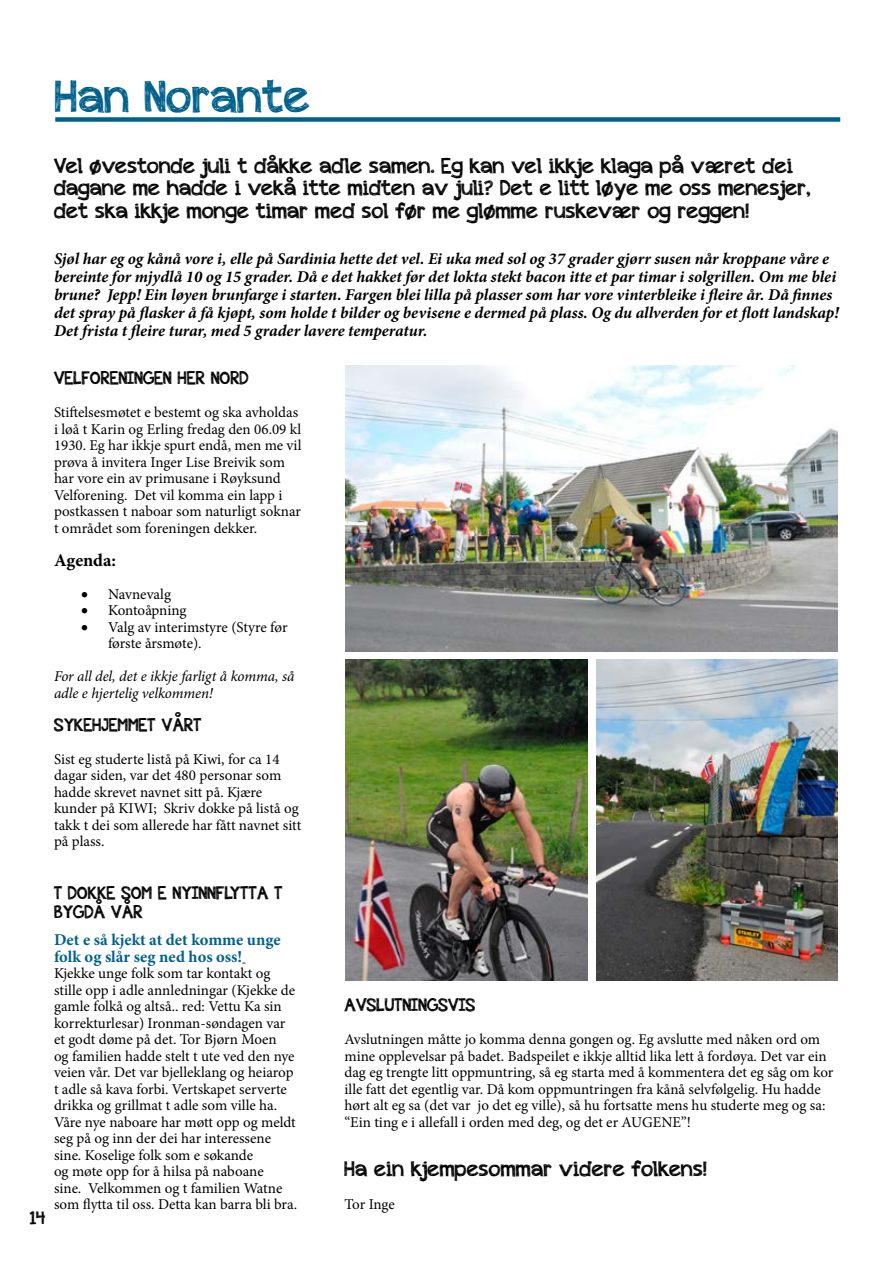
<style>
.page{position:relative;width:893px;height:1263px;background:#fff}
.page>*{position:absolute;margin:0;border:0;box-sizing:border-box;transform-origin:0 0}
.t1{font:45px "appleberry";color:#00618b}
.t2{font:21px/22.5px "appleberry";color:#000}
.t3{font:18px/19.5px "appleberry";color:#000}
.t4{font:700 18px "Minion Pro";color:#000}
.t5{font:italic 700 16.5px/18px "Minion Pro";letter-spacing:-.005em;color:#000}
.t6{font:700 16.5px/16.5px "Minion Pro";color:#00618b}
.t7{font:15px/16.5px "Minion Pro";color:#000}
.t8{font:italic 15px/16.5px "Minion Pro";letter-spacing:-.01em;color:#000}
</style>
<div class="page">
<div style="left:55px;top:117px;width:785px;height:5px;background:#00618b"></div>
<img style="left:346px;top:366px;width:491px;height:285px">
<img style="left:346px;top:659px;width:241px;height:321px">
<img style="left:596px;top:659px;width:241px;height:321px">
<h1 class="t1" style="left:55px;top:64px;width:256px">Han Norante</h1>
<h2 class="t2" style="left:54px;top:154px;width:758px">Vel øvestonde juli t dåkke adle samen. Eg kan vel ikkje klaga på været dei dagane me hadde i vekå itte midten av juli? Det e litt løye me oss menesjer, det ska ikkje monge timar med sol før me glømme ruskevær og reggen!</h2>
<p class="t5" style="left:54px;top:250px;width:786px">Sjøl har eg og kånå vore i, elle på Sardinia hette det vel. Ei uka med sol og 37 grader gjørr susen når kroppane våre e bereinte for mjydlå 10 og 15 grader. Då e det hakket før det lokta stekt bacon itte et par timar i solgrillen. Om me blei brune? Jepp! Ein løyen brunfarge i starten. Fargen blei lilla på plasser som har vore vinterbleike i fleire år. Då finnes det spray på flasker å få kjøpt, som holde t bilder og bevisene e dermed på plass. Og du allverden for et flott landskap!<br>Det frista t fleire turar, med 5 grader lavere temperatur.</p>
<p class="t3" style="left:30px;top:1208px;width:17px">14</p>
<p class="t3" style="left:54px;top:368px;width:196px">VELFORENINGEN HER NORD</p>
<p class="t7" style="left:54px;top:404px;width:249px">Stiftelsesmøtet e bestemt og ska avholdas i løå t Karin og Erling fredag den 06.09 kl 1930. Eg har ikkje spurt endå, men me vil prøva å invitera Inger Lise Breivik som har vore ein av primusane i Røyksund Velforening. Det vil komma ein lapp i postkassen t naboar som naturligt soknar t området som foreningen dekker.</p>
<p class="t4" style="left:54px;top:547px;width:64px">Agenda:</p>
<p class="t7" style="left:81px;top:586px;width:92px">• Navnevalg</p>
<p class="t7" style="left:81px;top:602px;width:107px">• Kontoåpning</p>
<p class="t7" style="left:108px;top:619px;width:181px;text-indent:-27px">• Valg av interimstyre (Styre før første årsmøte).</p>
<p class="t8" style="left:54px;top:668px;width:242px">For all del, det e ikkje farligt å komma, så adle e hjertelig velkommen!</p>
<p class="t3" style="left:54px;top:714px;width:149px">SYKEHJEMMET VÅRT</p>
<p class="t7" style="left:54px;top:751px;width:249px">Sist eg studerte listå på Kiwi, for ca 14 dagar siden, var det 480 personar som hadde skrevet navnet sitt på. Kjære kunder på KIWI; Skriv dokke på listå og takk t dei som allerede har fått navnet sitt på plass.</p>
<p class="t3" style="left:54px;top:882px;width:230px">T DOKKE SOM E NYINNFLYTTA T<br>BYGDÅ VÅR</p>
<p class="t6" style="left:54px;top:931px;width:228px">Det e så kjekt at det komme unge folk og slår seg ned hos oss!</p>
<p class="t7" style="left:54px;top:965px;width:245px">Kjekke unge folk som tar kontakt og stille opp i adle annledningar (Kjekke de gamle folkå og altså.. red: Vettu Ka sin korrekturlesar) Ironman-søndagen var et godt døme på det. Tor Bjørn Moen<br>og familien hadde stelt t ute ved den nye veien vår. Det var bjelleklang og heiarop t adle så kava forbi. Vertskapet serverte drikka og grillmat t adle som ville ha.<br>Våre nye naboare har møtt opp og meldt seg på og inn der dei har interessene sine. Koselige folk som e søkande<br>og møte opp for å hilsa på naboane<br>sine. Velkommen og t familien Watne som flytta til oss. Detta kan barra bli bra.</p>
<p class="t3" style="left:344px;top:995px;width:133px">AVSLUTNINGSVIS</p>
<p class="t7" style="left:344px;top:1031px;width:490px">Avslutningen måtte jo komma denna gongen og. Eg avslutte med nåken ord om mine opplevelsar på badet. Badspeilet e ikkje alltid lika lett å fordøya. Det var ein dag eg trengte litt oppmuntring, så eg starta med å kommentera det eg såg om kor ille fatt det egentlig var. Då kom oppmuntringen fra kånå selvfølgelig. Hu hadde hørt alt eg sa (det var jo det eg ville), så hu fortsatte mens hu studerte meg og sa: “Ein ting e i allefall i orden med deg, og det er AUGENE”!</p>
<h2 class="t2" style="left:344px;top:1157px;width:364px">Ha ein kjempesommar videre folkens!</h2>
<p class="t7" style="left:344px;top:1196px;width:52px">Tor Inge</p>
</div>
